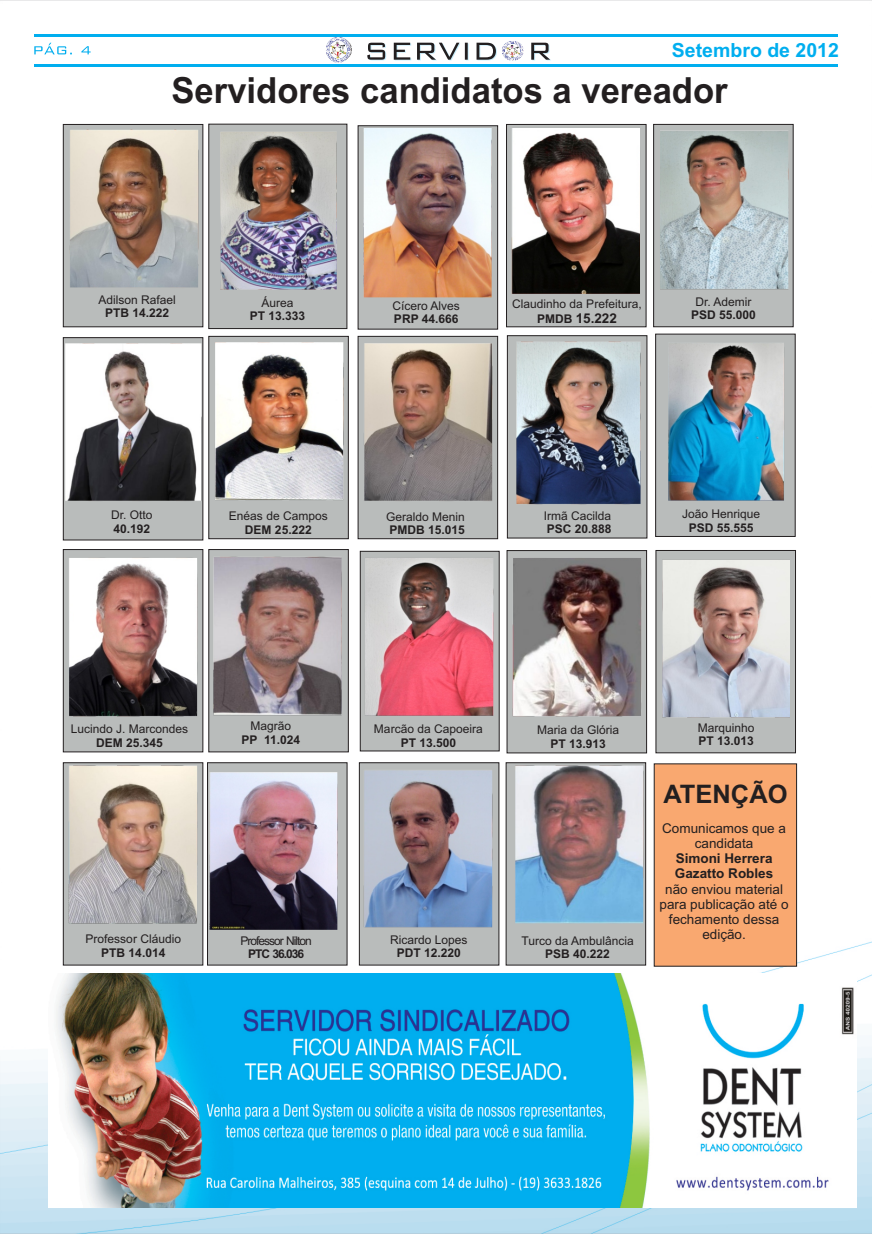
<style>
.page{position:relative;width:872px;height:1234px;background:#fff}
.page>*{position:absolute;margin:0;border:0;box-sizing:border-box;transform-origin:0 0}
.t1{font:700 36px "Arial";color:#231f20;scale:.96 1}
.t2{font:700 25.5px "Arial";color:#231f20}
.t3{font:700 19.5px "Arial";color:#00aeef}
.t4{font:13.5px/15.1px "Arial";color:#231f20;text-align:center}
.t5{font:700 13.5px/15.1px "Arial";color:#231f20}
.t6{font:12px "Arial";color:#231f20}
.t7{font:700 12px "Arial";color:#231f20}
.t8{font:12px "Arial";letter-spacing:-.085em;color:#231f20}
.s1{font-size:12px}
</style>
<div class="page">
<img style="left:0;top:0;width:872px;height:1233px">
<svg style="left:789px;top:550px;width:7px;height:203px"></svg>
<div style="left:359px;top:929px;width:140px;height:36px;background:#b9bcbb"></div>
<div style="left:506px;top:929px;width:140px;height:36px;background:#b9bcbb"></div>
<svg style="left:63px;top:762px;width:284px;height:203px;background:#b3b6b5"></svg>
<svg style="left:789px;top:334px;width:6px;height:202px"></svg>
<svg style="left:653px;top:124px;width:140px;height:203px"></svg>
<hr style="left:34px;top:34px;width:804px;height:2px;background:#00aeef">
<hr style="left:431px;top:64px;width:407px;height:2px;background:#00aeef">
<hr style="left:34px;top:64px;width:400px;height:2px;background:#00aeef">
<svg style="left:352px;top:43px;width:199px;height:17px"></svg>
<img style="left:325px;top:38px;width:27px;height:25px">
<img style="left:502px;top:41px;width:22px;height:20px">
<img style="left:326px;top:38px;width:25px;height:25px">
<img style="left:503px;top:42px;width:20px;height:19px">
<img style="left:48px;top:973px;width:808px;height:233px">
<svg style="left:34px;top:43px;width:57px;height:11px"></svg>
<svg style="left:63px;top:124px;width:284px;height:205px;background:#989998"></svg>
<img style="left:66px;top:128px;width:723px;height:801px">
<div style="left:654px;top:763px;width:143px;height:203px;background:#f9a870"></div>
<h3 class="t3" style="left:672px;top:43px;width:168px">Setembro de 2012</h3>
<h1 class="t1" style="left:172px;top:77px;width:581px">Servidores candidatos a vereador</h1>
<p class="t6" style="left:98px;top:295px;width:79px">Adilson Rafael</p>
<p class="t7" style="left:105px;top:308px;width:66px">PTB 14.222</p>
<p class="t6" style="left:261px;top:298px;width:34px">Áurea</p>
<p class="t7" style="left:250px;top:311px;width:57px">PT 13.333</p>
<p class="t6" style="left:392px;top:301px;width:69px">Cícero Alves</p>
<p class="t7" style="left:394px;top:314px;width:66px">PRP 44.666</p>
<p class="t6" style="left:512px;top:299px;width:131px">Claudinho da Prefeitura,</p>
<p class="t5" style="left:537px;top:311px;width:81px"><span class="s1">PMDB</span> 15.222</p>
<p class="t6" style="left:695px;top:297px;width:58px">Dr. Ademir</p>
<p class="t7" style="left:691px;top:310px;width:66px">PSD 55.000</p>
<p class="t6" style="left:111px;top:510px;width:43px">Dr. Otto</p>
<p class="t7" style="left:113px;top:524px;width:38px">40.192</p>
<p class="t6" style="left:229px;top:511px;width:100px">Enéas de Campos</p>
<p class="t7" style="left:245px;top:525px;width:68px">DEM 25.222</p>
<p class="t6" style="left:386px;top:512px;width:80px">Geraldo Menin</p>
<p class="t7" style="left:389px;top:525px;width:77px">PMDB 15.015</p>
<p class="t6" style="left:544px;top:510px;width:69px">Irmã Cacilda</p>
<p class="t7" style="left:547px;top:524px;width:66px">PSC 20.888</p>
<p class="t6" style="left:682px;top:509px;width:80px">João Henrique</p>
<p class="t7" style="left:689px;top:523px;width:66px">PSD 55.555</p>
<p class="t6" style="left:71px;top:724px;width:119px">Lucindo J. Marcondes</p>
<p class="t7" style="left:96px;top:737px;width:68px">DEM 25.345</p>
<p class="t6" style="left:250px;top:721px;width:42px">Magrão</p>
<p class="t7" style="left:242px;top:735px;width:60px">PP 11.024</p>
<p class="t6" style="left:86px;top:934px;width:97px">Professor Cláudio</p>
<p class="t7" style="left:101px;top:947px;width:66px">PTB 14.014</p>
<p class="t8" style="left:240px;top:935px;width:73px">Professor Nilton</p>
<p class="t7" style="left:248px;top:949px;width:58px">PTC 36.036</p>
<p class="t6" style="left:374px;top:724px;width:110px">Marcão da Capoeira</p>
<p class="t7" style="left:401px;top:738px;width:57px">PT 13.500</p>
<p class="t6" style="left:390px;top:934px;width:79px">Ricardo Lopes</p>
<p class="t7" style="left:397px;top:948px;width:66px">PDT 12.220</p>
<p class="t6" style="left:537px;top:725px;width:84px">Maria da Glória</p>
<p class="t7" style="left:550px;top:739px;width:57px">PT 13.913</p>
<p class="t6" style="left:521px;top:935px;width:114px">Turco da Ambulância</p>
<p class="t7" style="left:545px;top:949px;width:66px">PSB 40.222</p>
<p class="t6" style="left:698px;top:722px;width:58px">Marquinho</p>
<p class="t7" style="left:698px;top:736px;width:57px">PT 13.013</p>
<h2 class="t2" style="left:663px;top:783px;width:126px">ATENÇÃO</h2>
<p class="t4" style="left:662px;top:821px;width:125px">Comunicamos que a candidata</p>
<p class="t5" style="left:675px;top:852px;width:100px">Simoni Herrera<br>Gazatto Robles</p>
<p class="t4" style="left:659px;top:882px;width:131px">não enviou material para publicação até o fechamento dessa edição.</p>
</div>
